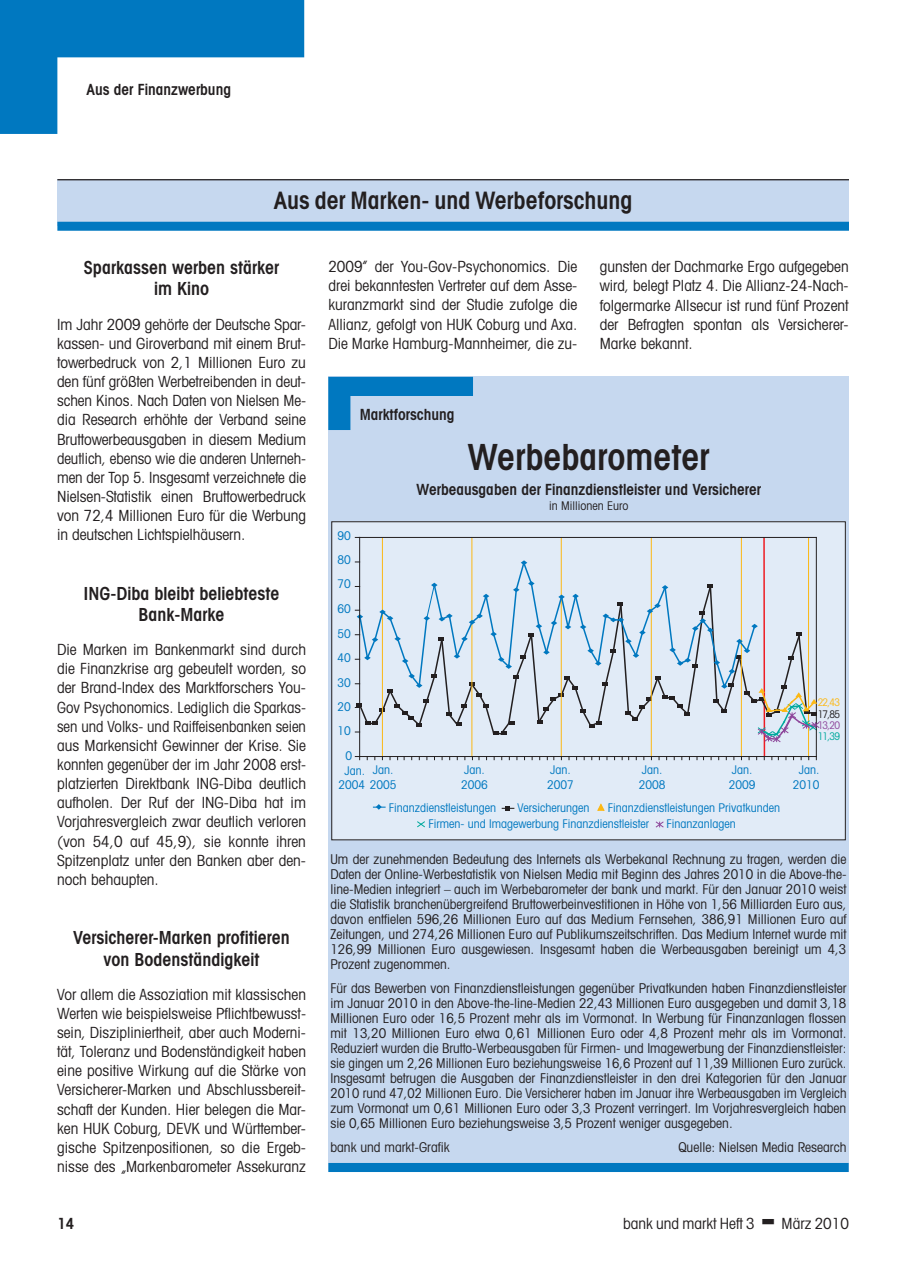
<style>
.page{position:relative;width:900px;height:1276px;background:#fff}
.page>*{position:absolute;margin:0;border:0;box-sizing:border-box;transform-origin:0 0}
.t1{font:600 condensed 36px "Avant Garde";color:#231f20}
.t2{font:600 condensed 24px "Avant Garde";color:#231f20}
.t3{font:600 condensed 18px/21.3px "Avant Garde";color:#231f20;text-align:center}
.t4{font:condensed 15.3px/19.2px "Avant Garde";color:#231f20;text-align:justify}
.t5{font:600 condensed 15.3px "Avant Garde";color:#231f20}
.t6{font:condensed 13.5px/15px "Avant Garde";color:#231f20;text-align:justify}
.t7{font:condensed 12px/14.4px "Avant Garde";color:#0078c0}
.t8{font:condensed 12px "Avant Garde";color:#231f20}
.t9{font:condensed 10.5px "Avant Garde";color:#231f20}
.t10{font:condensed 10.5px "Avant Garde";color:#fcb814}
.t11{font:condensed 10.5px "Avant Garde";color:#00a99d}
.t12{font:condensed 10.5px "Avant Garde";color:#8e479b}
</style>
<div class="page">
<div style="left:57px;top:180px;width:791px;height:46px;background:#c6d8ef"></div>
<hr style="left:57px;top:179px;width:791px;height:1px;background:#231f20">
<div style="left:57px;top:222px;width:791px;height:9px;background:#0078c0"></div>
<div style="left:328px;top:377px;width:520px;height:794px;background:#c6d8ef"></div>
<div style="left:328px;top:1162px;width:520px;height:9px;background:#0078c0"></div>
<div style="left:331px;top:521px;width:514px;height:318px;background:#e1ebf7"></div>
<hr style="left:763px;top:537px;width:1px;height:219px;background:#ee1d23">
<hr style="left:807px;top:537px;width:1px;height:220px;background:#fcb814">
<hr style="left:382px;top:537px;width:1px;height:220px;background:#fcb814">
<hr style="left:740px;top:537px;width:1px;height:219px;background:#fcb814">
<hr style="left:650px;top:537px;width:1px;height:220px;background:#fcb814">
<hr style="left:560px;top:537px;width:1px;height:220px;background:#fcb814">
<hr style="left:471px;top:537px;width:1px;height:220px;background:#fcb814">
<svg style="left:373px;top:804px;width:12px;height:6px"></svg>
<svg style="left:502px;top:806px;width:11px;height:4px"></svg>
<svg style="left:597px;top:803px;width:8px;height:8px"></svg>
<svg style="left:417px;top:821px;width:8px;height:6px"></svg>
<svg style="left:655px;top:821px;width:8px;height:6px"></svg>
<hr style="left:359px;top:537px;width:456px;height:1px;background:#231f20">
<hr style="left:815px;top:537px;width:1px;height:219px;background:#231f20">
<hr style="left:359px;top:756px;width:457px;height:1px;background:#231f20">
<hr style="left:359px;top:537px;width:1px;height:219px;background:#231f20">
<svg style="left:355px;top:560px;width:464px;height:182px"></svg>
<div style="left:331px;top:521px;width:514px;height:319px;border:1px solid #231f20"></div>
<svg style="left:328px;top:377px;width:145px;height:53px"></svg>
<svg style="left:0;top:0;width:304px;height:134px"></svg>
<p class="t5" style="left:87px;top:80px;width:146px">Aus der Finanzwerbung</p>
<h2 class="t2" style="left:274px;top:185px;width:360px">Aus der Marken- und Werbeforschung</h2>
<p class="t3" style="left:84px;top:256px;width:196px">Sparkassen werben stärker im Kino</p>
<p class="t4" style="left:57px;top:314px;width:250px">Im Jahr 2009 gehörte der Deutsche Spar&shy;kassen- und Giroverband mit einem Brut&shy;towerbedruck von 2,1 Millionen Euro zu den fünf größten Werbetreibenden in deut&shy;schen Kinos. Nach Daten von Nielsen Me&shy;dia Research erhöhte der Verband seine Bruttowerbeausgaben in diesem Medium deutlich, ebenso wie die anderen Unterneh&shy;men der Top 5. Insgesamt verzeichnete die Nielsen-Statistik einen Bruttowerbedruck von 72,4 Millionen Euro für die Werbung in deutschen Lichtspielhäusern.</p>
<p class="t3" style="left:83px;top:582px;width:197px">ING-Diba bleibt beliebteste<br>Bank-Marke</p>
<p class="t4" style="left:57px;top:639px;width:250px">Die Marken im Bankenmarkt sind durch die Finanzkrise arg gebeutelt worden, so der Brand-Index des Marktforschers You-Gov Psychonomics. Lediglich die Sparkas&shy;sen und Volks- und Raiffeisenbanken seien aus Markensicht Gewinner der Krise. Sie konnten gegenüber der im Jahr 2008 erst&shy;platzierten Direktbank ING-Diba deutlich aufholen. Der Ruf der ING-Diba hat im Vorjahresvergleich zwar deutlich verloren (von 54,0 auf 45,9), sie konnte ihren Spitzenplatz unter den Banken aber den&shy;noch behaupten.</p>
<p class="t3" style="left:73px;top:927px;width:218px">Versicherer-Marken profitieren von Bodenständigkeit</p>
<p class="t4" style="left:57px;top:984px;width:250px">Vor allem die Assoziation mit klassischen Werten wie beispielsweise Pflichtbewusst&shy;sein, Diszipliniertheit, aber auch Moderni&shy;tät, Toleranz und Bodenständigkeit haben eine positive Wirkung auf die Stärke von Versicherer-Marken und Abschlussbereit&shy;schaft der Kunden. Hier belegen die Mar&shy;ken HUK Coburg, DEVK und Württember&shy;gische Spitzenpositionen, so die Ergeb&shy;nisse des „Markenbarometer Assekuranz</p>
<p class="t4" style="left:328px;top:257px;width:250px">2009” der You-Gov-Psychonomics. Die drei bekanntesten Vertreter auf dem Asse&shy;kuranzmarkt sind der Studie zufolge die Allianz, gefolgt von HUK Coburg und Axa.<br>Die Marke Hamburg-Mannheimer, die zu-</p>
<p class="t4" style="left:599px;top:257px;width:250px">gunsten der Dachmarke Ergo aufgegeben wird, belegt Platz 4. Die Allianz-24-Nach&shy;folgermarke Allsecur ist rund fünf Prozent der Befragten spontan als Versicherer-Marke bekannt.</p>
<p class="t5" style="left:359px;top:405px;width:96px">Marktforschung</p>
<p class="t7" style="left:337px;top:528px;width:15px">90</p>
<p class="t7" style="left:337px;top:552px;width:15px">80</p>
<p class="t7" style="left:337px;top:576px;width:15px">70</p>
<p class="t7" style="left:337px;top:601px;width:15px">60</p>
<p class="t7" style="left:337px;top:626px;width:15px">50</p>
<p class="t7" style="left:337px;top:650px;width:15px">40</p>
<p class="t7" style="left:337px;top:674px;width:15px">30</p>
<p class="t7" style="left:337px;top:699px;width:15px">20</p>
<p class="t7" style="left:337px;top:723px;width:15px">10</p>
<p class="t7" style="left:345px;top:748px;width:8px">0</p>
<h1 class="t1" style="left:468px;top:434px;width:243px">Werbebarometer</h1>
<p class="t5" style="left:416px;top:480px;width:346px">Werbeausgaben der Finanzdienstleister und Versicherer</p>
<p class="t8" style="left:549px;top:498px;width:81px">in Millionen Euro</p>
<p class="t10" style="left:817px;top:696px;width:24px">22,43</p>
<p class="t11" style="left:817px;top:729px;width:24px">11,39</p>
<p class="t9" style="left:817px;top:708px;width:24px">17,85</p>
<p class="t12" style="left:817px;top:719px;width:24px">13,20</p>
<p class="t7" style="left:373px;top:762px;width:22px">Jan.</p>
<p class="t7" style="left:461px;top:762px;width:28px">Jan.<br>2006</p>
<p class="t7" style="left:547px;top:762px;width:28px">Jan.<br>2007</p>
<p class="t7" style="left:638px;top:762px;width:28px">Jan.<br>2008</p>
<p class="t7" style="left:728px;top:762px;width:28px">Jan.<br>2009</p>
<p class="t7" style="left:792px;top:762px;width:28px;text-align:center">Jan.<br>2010</p>
<p class="t7" style="left:338px;top:762px;width:59px;text-indent:6px">Jan.<br>2004 2005</p>
<p class="t7" style="left:388px;top:800px;width:109px">Finanzdienstleistungen</p>
<p class="t7" style="left:517px;top:800px;width:73px">Versicherungen</p>
<p class="t7" style="left:428px;top:799px;width:353px;line-height:16px;text-indent:179px">Finanzdienstleistungen Privatkunden<br>Firmen- und Imagewerbung Finanzdienstleister</p>
<p class="t7" style="left:666px;top:815px;width:71px">Finanzanlagen</p>
<p class="t6" style="left:330px;top:851px;width:517px">Um der zunehmenden Bedeutung des Internets als Werbekanal Rechnung zu tragen, werden die Daten der Online-Werbestatistik von Nielsen Media mit Beginn des Jahres 2010 in die Above-the&shy;line-Medien integriert – auch im Werbebarometer der bank und markt. Für den Januar 2010 weist die Statistik branchenübergreifend Bruttowerbeinvestitionen in Höhe von 1,56 Milliarden Euro aus, davon entfielen 596,26 Millionen Euro auf das Medium Fernsehen, 386,91 Millionen Euro auf Zeitungen, und 274,26 Millionen Euro auf Publikumszeitschriften. Das Medium Internet wurde mit 126,99 Millionen Euro ausgewiesen. Insgesamt haben die Werbeausgaben bereinigt um 4,3<br>Prozent zugenommen.</p>
<p class="t6" style="left:330px;top:980px;width:517px">Für das Bewerben von Finanzdienstleistungen gegenüber Privatkunden haben Finanzdienstleister im Januar 2010 in den Above-the-line-Medien 22,43 Millionen Euro ausgegeben und damit 3,18<br>Millionen Euro oder 16,5 Prozent mehr als im Vormonat. In Werbung für Finanzanlagen flossen mit 13,20 Millionen Euro etwa 0,61 Millionen Euro oder 4,8 Prozent mehr als im Vormonat.<br>Reduziert wurden die Brutto-Werbeausgaben für Firmen- und Imagewerbung der Finanzdienstleister: sie gingen um 2,26 Millionen Euro beziehungsweise 16,6 Prozent auf 11,39 Millionen Euro zurück.<br>Insgesamt betrugen die Ausgaben der Finanzdienstleister in den drei Kategorien für den Januar 2010 rund 47,02 Millionen Euro. Die Versicherer haben im Januar ihre Werbeausgaben im Vergleich zum Vormonat um 0,61 Millionen Euro oder 3,3 Prozent verringert. Im Vorjahresvergleich haben sie 0,65 Millionen Euro beziehungsweise 3,5 Prozent weniger ausgegeben.</p>
<p class="t6" style="left:330px;top:1139px;width:121px">bank und markt-Grafik</p>
<p class="t6" style="left:678px;top:1139px;width:169px">Quelle: Nielsen Media Research</p>
<p class="t5" style="left:57px;top:1214px;width:19px">14</p>
<p class="t4" style="left:622px;top:1213px;width:133px">bank und markt Heft 3</p>
<p class="t4" style="left:781px;top:1213px;width:69px">März 2010</p>
</div>
